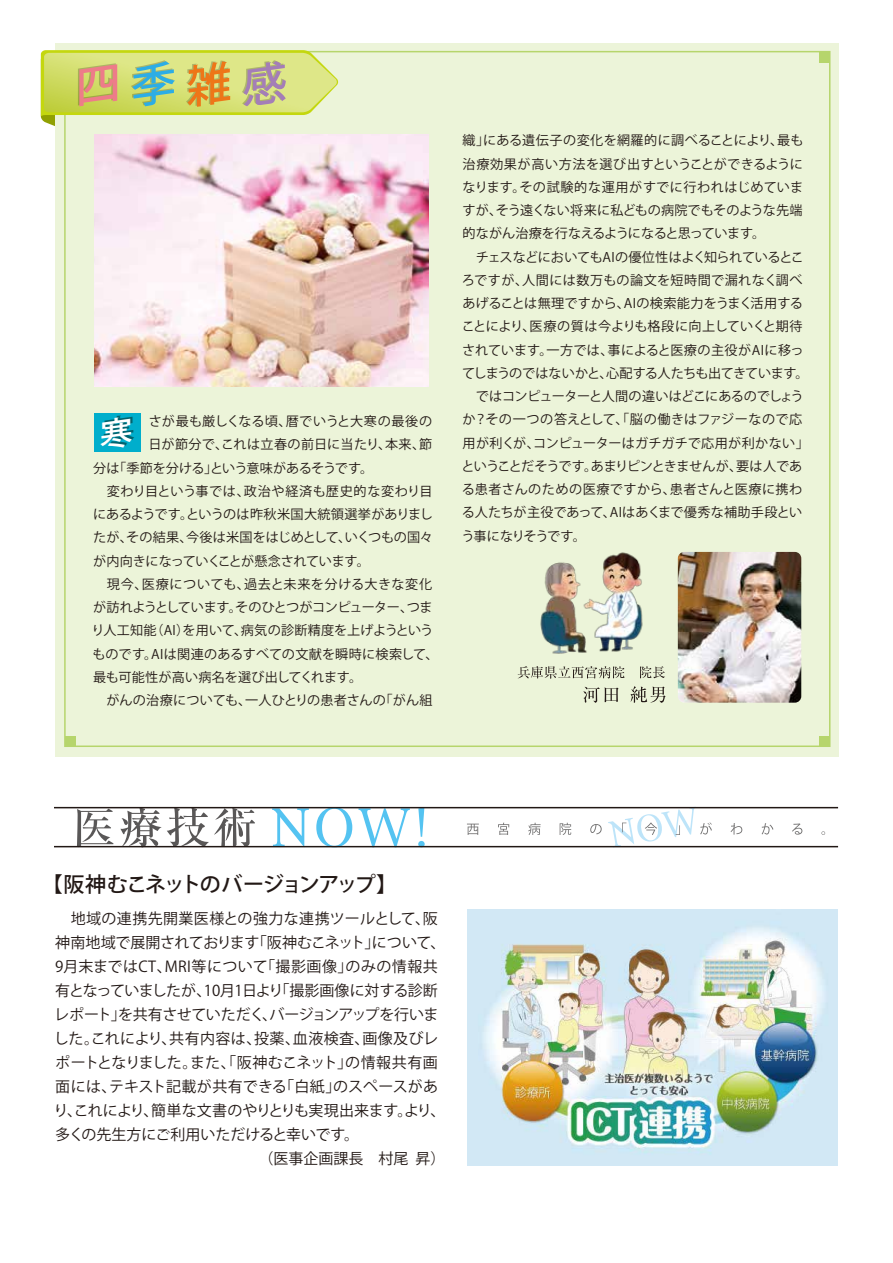
<style>
.page{position:relative;width:893px;height:1263px;background:#fff}
.page>*{position:absolute;margin:0;border:0;box-sizing:border-box;transform-origin:0 0}
.t1{font:500 21px "Koz Go Pro";letter-spacing:-.065em;color:#221815}
.t2{font:15px "Koz Go Pro";letter-spacing:-.025em;color:#221815}
.t3{font:15px "Koz Go Pro";color:#221815}
.t4{font:15px "Koz Go Pro";letter-spacing:.025em;color:#221815}
.t5{font:15px "Koz Go Pro";letter-spacing:.03em;color:#221815}
.t6{font:15px "Koz Go Pro";letter-spacing:-.035em;color:#221815}
.t7{font:15px "Koz Go Pro";letter-spacing:-.03em;color:#221815}
.t8{font:13.2px/23.2px "Koz Go Pro";color:#221815;text-align:justify}
.t9{font:13.2px "Koz Go Pro";letter-spacing:-.04em;color:#221815}
.t10{font:13.2px "Koz Go Pro";letter-spacing:.035em;color:#221815}
.t11{font:13.2px "Koz Go Pro";letter-spacing:.04em;color:#221815}
.t12{font:13.2px "Koz Go Pro";letter-spacing:.03em;color:#221815}
.t13{font:13.2px "Koz Go Pro";letter-spacing:-.025em;color:#221815}
</style>
<div class="page">
<div style="left:56px;top:43px;width:783px;height:713px;background:#ecf4d9"></div>
<svg style="left:272px;top:808px;width:37px;height:38px"></svg>
<svg style="left:316px;top:808px;width:36px;height:38px"></svg>
<svg style="left:358px;top:808px;width:52px;height:38px"></svg>
<svg style="left:418px;top:808px;width:7px;height:38px"></svg>
<svg style="left:77px;top:809px;width:37px;height:37px"></svg>
<svg style="left:120px;top:808px;width:41px;height:38px"></svg>
<svg style="left:167px;top:808px;width:88px;height:38px"></svg>
<svg style="left:467px;top:824px;width:12px;height:11px"></svg>
<svg style="left:498px;top:823px;width:11px;height:12px"></svg>
<svg style="left:528px;top:823px;width:13px;height:12px"></svg>
<svg style="left:560px;top:823px;width:11px;height:12px"></svg>
<svg style="left:590px;top:824px;width:12px;height:10px"></svg>
<svg style="left:608px;top:808px;width:104px;height:38px"></svg>
<svg style="left:731px;top:823px;width:11px;height:12px"></svg>
<svg style="left:762px;top:823px;width:11px;height:11px"></svg>
<svg style="left:792px;top:823px;width:10px;height:12px"></svg>
<svg style="left:821px;top:831px;width:4px;height:4px"></svg>
<hr style="left:54px;top:807px;width:784px;height:1px;background:#221815">
<hr style="left:54px;top:846px;width:784px;height:1px;background:#221815">
<div style="left:820px;top:52px;width:10px;height:10px;background:#b6d56c"></div>
<div style="left:819px;top:736px;width:11px;height:10px;background:#b6d56c"></div>
<div style="left:65px;top:736px;width:10px;height:10px;background:#b6d56c"></div>
<svg style="left:41px;top:50px;width:298px;height:105px"></svg>
<div style="left:94px;top:414px;width:47px;height:38px;background:#00aecc"></div>
<img style="left:95px;top:134px;width:334px;height:253px">
<svg style="left:518px;top:666px;width:106px;height:13px"></svg>
<svg style="left:640px;top:666px;width:25px;height:12px"></svg>
<svg style="left:583px;top:687px;width:35px;height:16px"></svg>
<svg style="left:631px;top:686px;width:34px;height:17px"></svg>
<img style="left:678px;top:552px;width:123px;height:151px">
<img style="left:468px;top:910px;width:369px;height:255px">
<img style="left:540px;top:552px;width:103px;height:102px">
<svg style="left:103px;top:413px;width:32px;height:1px"></svg>
<p class="t8" style="left:149px;top:410px;width:285px">さが最も厳しくなる頃、暦でいうと大寒の最後の</p>
<p class="t12" style="left:149px;top:436px;width:285px">日が節分で、これは立春の前日に当たり、本来、節</p>
<p class="t8" style="left:93px;top:456px;width:282px">分は「季節を分ける」という意味があるそうです。</p>
<p class="t10" style="left:93px;top:482px;width:341px">　変わり目という事では、政治や経済も歴史的な変わり目</p>
<p class="t8" style="left:93px;top:503px;width:341px">にあるようです。というのは昨秋米国大統領選挙がありまし</p>
<p class="t8" style="left:93px;top:526px;width:342px">たが、その結果、今後は米国をはじめとして、いくつもの国々</p>
<p class="t13" style="left:93px;top:552px;width:278px">が内向きになっていくことが懸念されています。</p>
<p class="t11" style="left:93px;top:575px;width:341px">　現今、医療についても、過去と未来を分ける大きな変化</p>
<p class="t9" style="left:93px;top:599px;width:341px">が訪れようとしています。そのひとつがコンピューター、つま</p>
<p class="t8" style="left:92px;top:619px;width:343px">り人工知能（AI）を用いて、病気の診断精度を上げようという</p>
<p class="t8" style="left:93px;top:642px;width:348px">ものです。AIは関連のあるすべての文献を瞬時に検索して、</p>
<p class="t8" style="left:93px;top:666px;width:271px">最も可能性が高い病名を選び出してくれます。</p>
<p class="t8" style="left:93px;top:689px;width:341px">　がんの治療についても、一人ひとりの患者さんの「がん組</p>
<p class="t8" style="left:463px;top:129px;width:342px">織」にある遺伝子の変化を網羅的に調べることにより、最も治療効果が高い方法を選び出すということができるようになります。その試験的な運用がすでに行われはじめていますが、そう遠くない将来に私どもの病院でもそのような先端的ながん治療を行なえるようになると思っています。</p>
<p class="t8" style="left:461px;top:246px;width:349px;text-align:left;text-indent:15px">チェスなどにおいてもAIの優位性はよく知られているところですが、人間には数万もの論文を短時間で漏れなく調べあげることは無理ですから、AIの検索能力をうまく活用することにより、医療の質は今よりも格段に向上していくと期待されています。一方では、事によると医療の主役がAIに移ってしまうのではないかと、心配する人たちも出てきています。　ではコンピューターと人間の違いはどこにあるのでしょうか？その一つの答えとして、「脳の働きはファジーなので応用が利くが、コンピューターはガチガチで応用が利かない」ということだそうです。あまりピンときませんが、要は人である患者さんのための医療ですから、患者さんと医療に携わる人たちが主役であって、AIはあくまで優秀な補助手段という事になりそうです。</p>
<h1 class="t1" style="left:42px;top:871px;width:357px">【阪神むこネットのバージョンアップ】</h1>
<p class="t4" style="left:55px;top:908px;width:384px">　地域の連携先開業医様との強力な連携ツールとして、阪</p>
<p class="t2" style="left:55px;top:932px;width:392px">神南地域で展開されております「阪神むこネット」について、</p>
<p class="t5" style="left:55px;top:956px;width:384px">9月末まではCT、MRI等について「撮影画像」のみの情報共</p>
<p class="t6" style="left:55px;top:980px;width:384px">有となっていましたが、10月1日より「撮影画像に対する診断</p>
<p class="t7" style="left:54px;top:1004px;width:386px">レポート」を共有させていただく、バージョンアップを行いま</p>
<p class="t4" style="left:54px;top:1028px;width:386px">した。これにより、共有内容は、投薬、血液検査、画像及びレ</p>
<p class="t2" style="left:55px;top:1052px;width:384px">ポートとなりました。また、「阪神むこネット」の情報共有画</p>
<p class="t3" style="left:55px;top:1076px;width:384px">面には、テキスト記載が共有できる「白紙」のスペースがあ</p>
<p class="t2" style="left:54px;top:1100px;width:393px">り、これにより、簡単な文書のやりとりも実現出来ます。より、</p>
<p class="t3" style="left:55px;top:1124px;width:305px">多くの先生方にご利用いただけると幸いです。</p>
<p class="t3" style="left:258px;top:1148px;width:188px">（医事企画課長　村尾 昇）</p>
</div>
